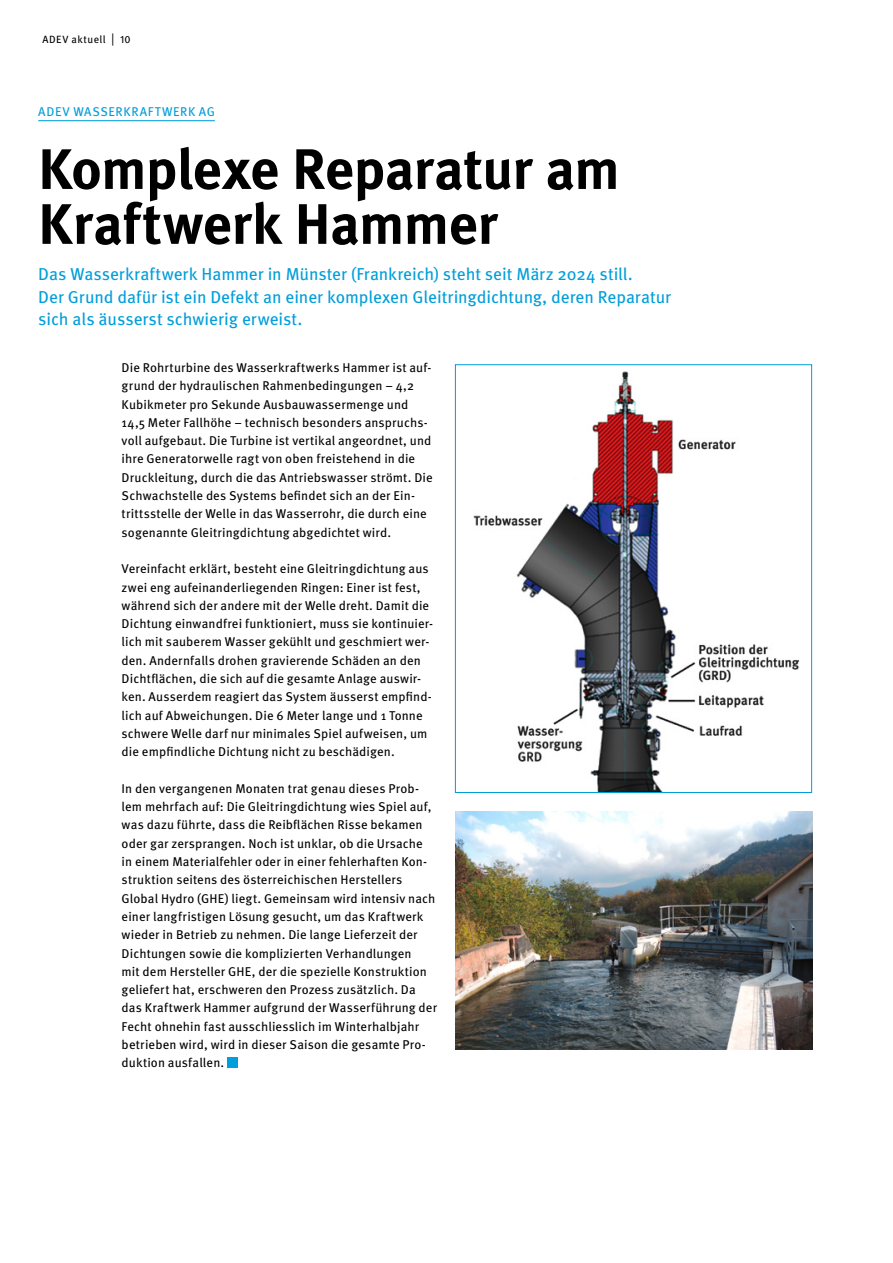
<style>
.page{position:relative;width:893px;height:1263px;background:#fff}
.page>*{position:absolute;margin:0;border:0;box-sizing:border-box;transform-origin:0 0}
.t1{font:700 57px/54.9px "Meta Pro";letter-spacing:-.015em;color:#000}
.t2{font:17.25px/22.5px "Meta Pro";letter-spacing:-.005em;color:#009edb}
.t3{font:12.75px/18.3px "Meta Pro";letter-spacing:.01em;color:#000}
.t4{font:12.75px "Meta Pro";letter-spacing:.05em;color:#009edb}
.t5{font:10.5px "Meta Pro";letter-spacing:.045em;color:#000}
.s1{font-size:12.6px}
</style>
<div class="page">
<hr style="left:38px;top:120px;width:177px;height:1px;background:#009edb">
<div style="left:227px;top:1057px;width:11px;height:10px;background:#009edb"></div>
<img style="left:455px;top:811px;width:357px;height:238px">
<img style="left:473px;top:371px;width:327px;height:420px">
<div style="left:455px;top:364px;width:357px;height:429px;border:1px solid #009edb"></div>
<p class="t5" style="left:43px;top:32px;width:90px">ADEV aktuell <span class="s1">|</span> 10</p>
<p class="t4" style="left:38px;top:104px;width:178px">ADEV WASSERKRAFTWERK AG</p>
<h1 class="t1" style="left:38px;top:143px;width:583px">Komplexe Reparatur am<br>Kraftwerk Hammer</h1>
<h2 class="t2" style="left:38px;top:263px;width:634px">Das Wasserkraftwerk Hammer in Münster (Frankreich) steht seit März 2024 still.<br>Der Grund dafür ist ein Defekt an einer komplexen Gleitringdichtung, deren Reparatur sich als äusserst schwierig erweist.</h2>
<p class="t3" style="left:122px;top:358px;width:313px">Die Rohrturbine des Wasserkraftwerks Hammer ist auf&shy;grund der hydraulischen Rahmenbedingungen – 4,2<br>Kubikmeter pro Sekunde Ausbauwassermenge und 14,5 Meter Fallhöhe – technisch besonders anspruchs&shy;voll aufgebaut. Die Turbine ist vertikal angeordnet, und ihre Generatorwelle ragt von oben freistehend in die Druckleitung, durch die das Antriebswasser strömt. Die Schwachstelle des Systems befindet sich an der Ein&shy;trittsstelle der Welle in das Wasserrohr, die durch eine sogenannte Gleitringdichtung abgedichtet wird.</p>
<p class="t3" style="left:122px;top:560px;width:313px">Vereinfacht erklärt, besteht eine Gleitringdichtung aus zwei eng aufeinanderliegenden Ringen: Einer ist fest, während sich der andere mit der Welle dreht. Damit die Dichtung einwandfrei funktioniert, muss sie kontinuier&shy;lich mit sauberem Wasser gekühlt und geschmiert wer&shy;den. Andernfalls drohen gravierende Schäden an den Dichtflächen, die sich auf die gesamte Anlage auswir&shy;ken. Ausserdem reagiert das System äusserst empfind&shy;lich auf Abweichungen. Die 6 Meter lange und 1 Tonne schwere Welle darf nur minimales Spiel aufweisen, um die empfindliche Dichtung nicht zu beschädigen.</p>
<p class="t3" style="left:122px;top:779px;width:317px">In den vergangenen Monaten trat genau dieses Prob&shy;lem mehrfach auf: Die Gleitringdichtung wies Spiel auf, was dazu führte, dass die Reibflächen Risse bekamen oder gar zersprangen. Noch ist unklar, ob die Ursache<br>in einem Materialfehler oder in einer fehlerhaften Kon&shy;struktion seitens des österreichischen Herstellers Global Hydro (GHE) liegt. Gemeinsam wird intensiv nach einer langfristigen Lösung gesucht, um das Kraftwerk wieder in Betrieb zu nehmen. Die lange Lieferzeit der Dichtungen sowie die komplizierten Verhandlungen<br>mit dem Hersteller GHE, der die spezielle Konstruktion geliefert hat, erschweren den Prozess zusätzlich. Da das Kraftwerk Hammer aufgrund der Wasserführung der Fecht ohnehin fast ausschliesslich im Winterhalbjahr betrieben wird, wird in dieser Saison die gesamte Pro&shy;duktion ausfallen.</p>
</div>
